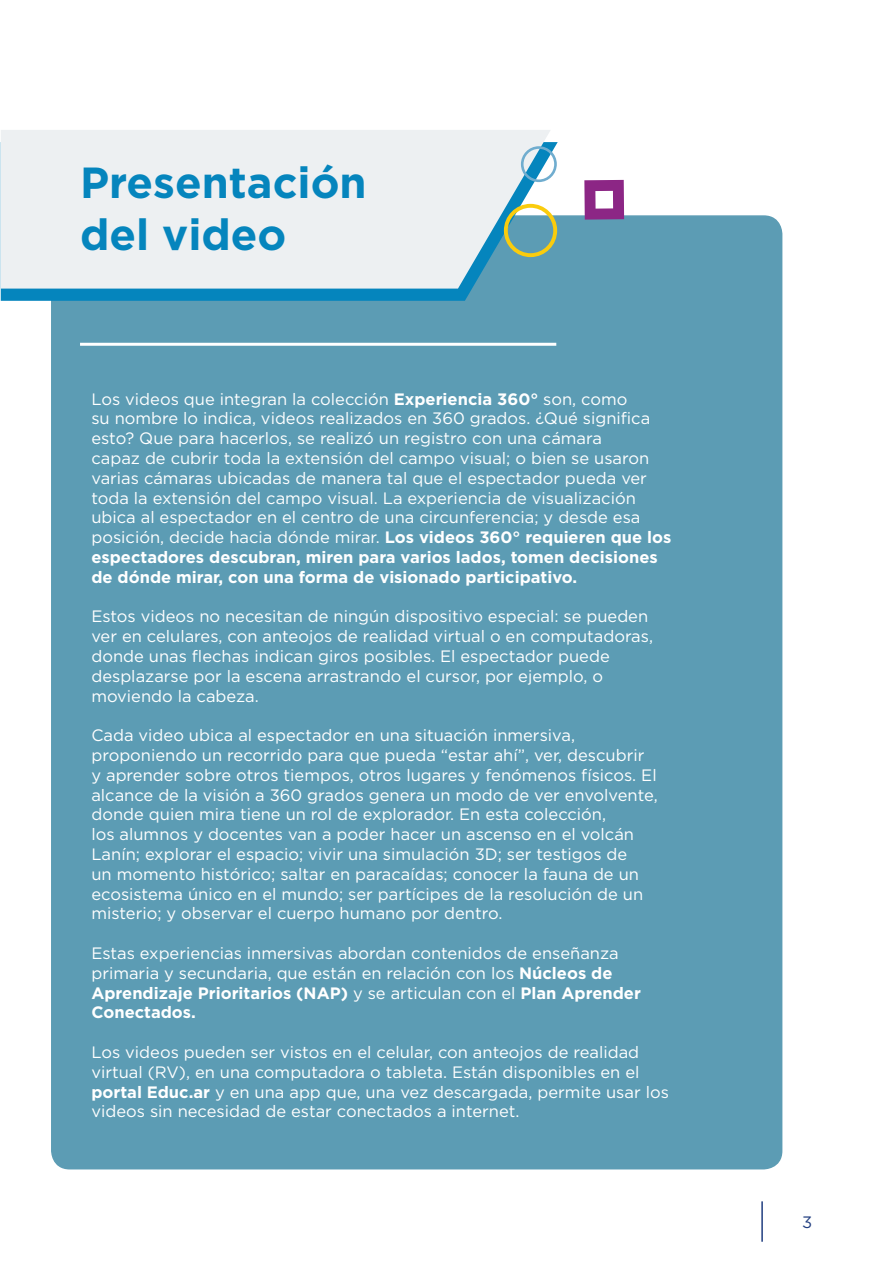
<style>
.page{position:relative;width:893px;height:1263px;background:#fff}
.page>*{position:absolute;margin:0;border:0;box-sizing:border-box;transform-origin:0 0}
.t1{font:700 43.5px/52.2px "Gotham";color:#0585bd}
.t2{font:16.5px/19.8px "Gotham";color:#fff}
.t3{font:16.5px "Gotham";color:#213e80}
.s1{font-weight:700}
</style>
<div class="page">
<div style="left:52px;top:216px;width:730px;height:953px;background:#5c9cb4;border-radius:18px"></div>
<hr style="left:80px;top:343px;width:476px;height:3px;background:#fff">
<svg style="left:1px;top:142px;width:557px;height:159px;fill:#0585bd"></svg>
<div style="left:1px;top:130px;width:550px;height:159px;background:#edf0f2"></div>
<svg style="left:521px;top:146px;width:36px;height:36px"></svg>
<svg style="left:584px;top:180px;width:40px;height:40px"></svg>
<svg style="left:504px;top:204px;width:53px;height:53px"></svg>
<hr style="left:761px;top:1201px;width:2px;height:41px;background:#213e80">
<h1 class="t1" style="left:80px;top:156px;width:288px">Presentación del video</h1>
<p class="t2" style="left:91px;top:388px;width:582px">Los videos que integran la colección <span class="s1">Experiencia 360°</span> son, como<br>su nombre lo indica, videos realizados en 360 grados. ¿Qué significa esto? Que para hacerlos, se realizó un registro con una cámara<br>capaz de cubrir toda la extensión del campo visual; o bien se usaron varias cámaras ubicadas de manera tal que el espectador pueda ver toda la extensión del campo visual. La experiencia de visualización ubica al espectador en el centro de una circunferencia; y desde esa posición, decide hacia dónde mirar. <span class="s1">Los videos 360° requieren que los espectadores descubran, miren para varios lados, tomen decisiones de dónde mirar, con una forma de visionado participativo.</span></p>
<p class="t2" style="left:91px;top:606px;width:563px">Estos videos no necesitan de ningún dispositivo especial: se pueden ver en celulares, con anteojos de realidad virtual o en computadoras, donde unas flechas indican giros posibles. El espectador puede desplazarse por la escena arrastrando el cursor, por ejemplo, o moviendo la cabeza.</p>
<p class="t2" style="left:91px;top:725px;width:568px">Cada video ubica al espectador en una situación inmersiva, proponiendo un recorrido para que pueda “estar ahí”, ver, descubrir y aprender sobre otros tiempos, otros lugares y fenómenos físicos. El alcance de la visión a 360 grados genera un modo de ver envolvente, donde quien mira tiene un rol de explorador. En esta colección,<br>los alumnos y docentes van a poder hacer un ascenso en el volcán Lanín; explorar el espacio; vivir una simulación 3D; ser testigos de<br>un momento histórico; saltar en paracaídas; conocer la fauna de un ecosistema único en el mundo; ser partícipes de la resolución de un misterio; y observar el cuerpo humano por dentro.</p>
<p class="t2" style="left:91px;top:943px;width:551px">Estas experiencias inmersivas abordan contenidos de enseñanza primaria y secundaria, que están en relación con los <span class="s1">Núcleos de Aprendizaje Prioritarios (NAP)</span> y se articulan con el <span class="s1">Plan Aprender Conectados.</span></p>
<p class="t2" style="left:91px;top:1042px;width:579px">Los videos pueden ser vistos en el celular, con anteojos de realidad virtual (RV), en una computadora o tableta. Están disponibles en el <span class="s1">portal Educ.ar</span> y en una app que, una vez descargada, permite usar los videos sin necesidad de estar conectados a internet.</p>
<p class="t3" style="left:802px;top:1212px;width:12px">3</p>
</div>
